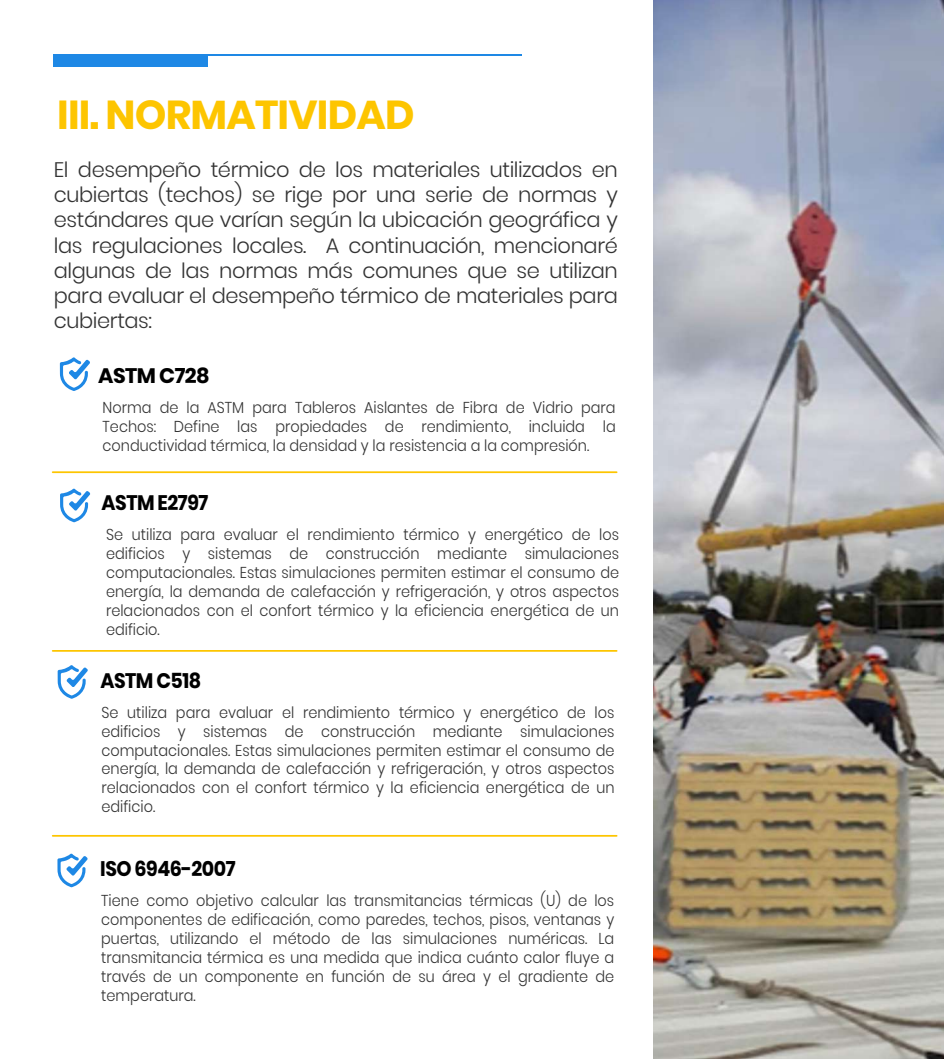
<style>
.page{position:relative;width:945px;height:1059px;background:#fff}
.page>*{position:absolute;margin:0;border:0;box-sizing:border-box;transform-origin:0 0}
.t1{font:700 40.25px "Poppins";letter-spacing:-.02em;color:#fdc500}
.t2{font:300 21px/25.2px "Poppins";letter-spacing:-.02em;color:#333;text-align:justify}
.t3{font:700 21px "Poppins";letter-spacing:-.025em;color:#000;scale:.92 1}
.t4{font:700 21px "Poppins";letter-spacing:-.025em;color:#000}
.t5{font:300 15.75px/18.9px "Poppins";color:#333;text-align:justify;scale:.92 1}
</style>
<div class="page">
<img style="left:654px;top:0;width:290px;height:1058px">
<div style="left:54px;top:56px;width:154px;height:10px;background:#1e88e5"></div>
<hr style="left:54px;top:54px;width:468px;height:2px;background:#1e88e5">
<hr style="left:53px;top:471px;width:564px;height:2px;background:#fdc500">
<hr style="left:53px;top:650px;width:564px;height:1px;background:#fdc500">
<svg style="left:60px;top:357px;width:30px;height:34px"></svg>
<svg style="left:60px;top:488px;width:30px;height:34px"></svg>
<svg style="left:58px;top:665px;width:30px;height:33px"></svg>
<hr style="left:53px;top:834px;width:564px;height:2px;background:#fdc500">
<svg style="left:57px;top:853px;width:31px;height:34px"></svg>
<h1 class="t1" style="left:57px;top:91px;width:359px">III. NORMATIVIDAD</h1>
<p class="t2" style="left:54px;top:157px;width:566px">El desempeño térmico de los materiales utilizados en cubiertas (techos) se rige por una serie de normas y estándares que varían según la ubicación geográfica y las regulaciones locales. A continuación, mencionaré algunas de las normas más comunes que se utilizan para evaluar el desempeño térmico de materiales para cubiertas:</p>
<h2 class="t4" style="left:98px;top:364px;width:113px">ASTM C728</h2>
<p class="t5" style="left:103px;top:398px;width:559px">Norma de la ASTM para Tableros Aislantes de Fibra de Vidrio para Techos: Define las propiedades de rendimiento, incluida la conductividad térmica, la densidad y la resistencia a la compresión.</p>
<h2 class="t3" style="left:102px;top:490px;width:117px">ASTM E2797</h2>
<p class="t5" style="left:106px;top:525px;width:559px">Se utiliza para evaluar el rendimiento térmico y energético de los edificios y sistemas de construcción mediante simulaciones computacionales. Estas simulaciones permiten estimar el consumo de energía, la demanda de calefacción y refrigeración, y otros aspectos relacionados con el confort térmico y la eficiencia energética de un edificio.</p>
<h2 class="t3" style="left:100px;top:668px;width:111px">ASTM C518</h2>
<p class="t5" style="left:101px;top:702px;width:559px">Se utiliza para evaluar el rendimiento térmico y energético de los edificios y sistemas de construcción mediante simulaciones computacionales. Estas simulaciones permiten estimar el consumo de energía, la demanda de calefacción y refrigeración, y otros aspectos relacionados con el confort térmico y la eficiencia energética de un edificio.</p>
<h2 class="t3" style="left:100px;top:856px;width:149px">ISO 6946-2007</h2>
<p class="t5" style="left:101px;top:891px;width:559px">Tiene como objetivo calcular las transmitancias térmicas (U) de los componentes de edificación, como paredes, techos, pisos, ventanas y puertas, utilizando el método de las simulaciones numéricas. La transmitancia térmica es una medida que indica cuánto calor fluye a través de un componente en función de su área y el gradiente de temperatura.</p>
</div>
